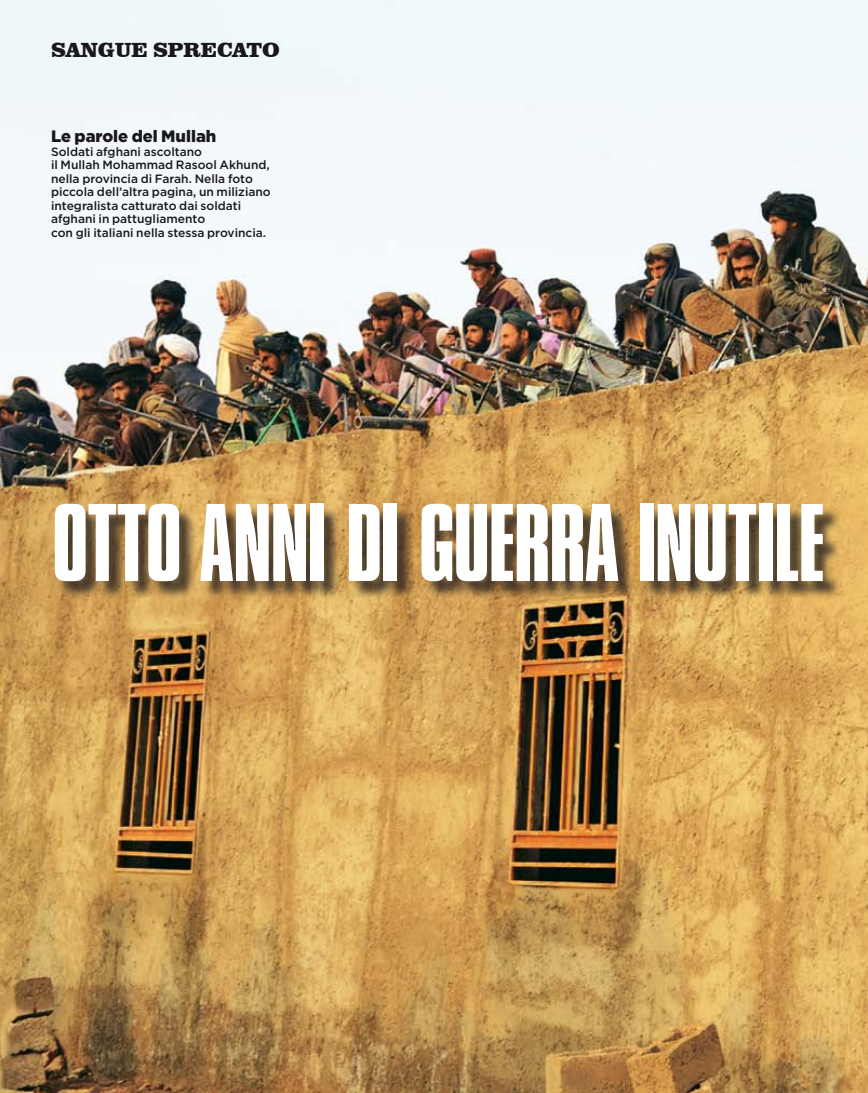
<style>
.page{position:relative;width:868px;height:1093px;background:#fff}
.page>*{position:absolute;margin:0;border:0;box-sizing:border-box;transform-origin:0 0}
.t1{font:115.5px "Compacta LT";letter-spacing:-.015em;color:#fff}
.t2{font:900 21px "Clarendon BT";color:#1a171c}
.t3{font:900 16.5px "Gotham";color:#1a171c}
.t4{font:500 12px/13.5px "Gotham";color:#1a171c}
</style>
<div class="page">
<img style="left:0;top:0;width:867px;height:1093px">
<div style="left:57px;top:506px;width:784px;height:93px;background:#1a171c;opacity:.75"></div>
<h2 class="t2" style="left:51px;top:37px;width:230px">SANGUE SPRECATO</h2>
<h3 class="t3" style="left:51px;top:125px;width:167px">Le parole del Mullah</h3>
<p class="t4" style="left:51px;top:144px;width:221px">Soldati afghani ascoltano<br>il Mullah Mohammad Rasool Akhund, nella provincia di Farah. Nella foto piccola dell’altra pagina, un miliziano integralista catturato dai soldati afghani in pattugliamento<br>con gli italiani nella stessa provincia.</p>
<h1 class="t1" style="left:52px;top:482px;width:774px">OTTO ANNI DI GUERRA INUTILE</h1>
</div>
